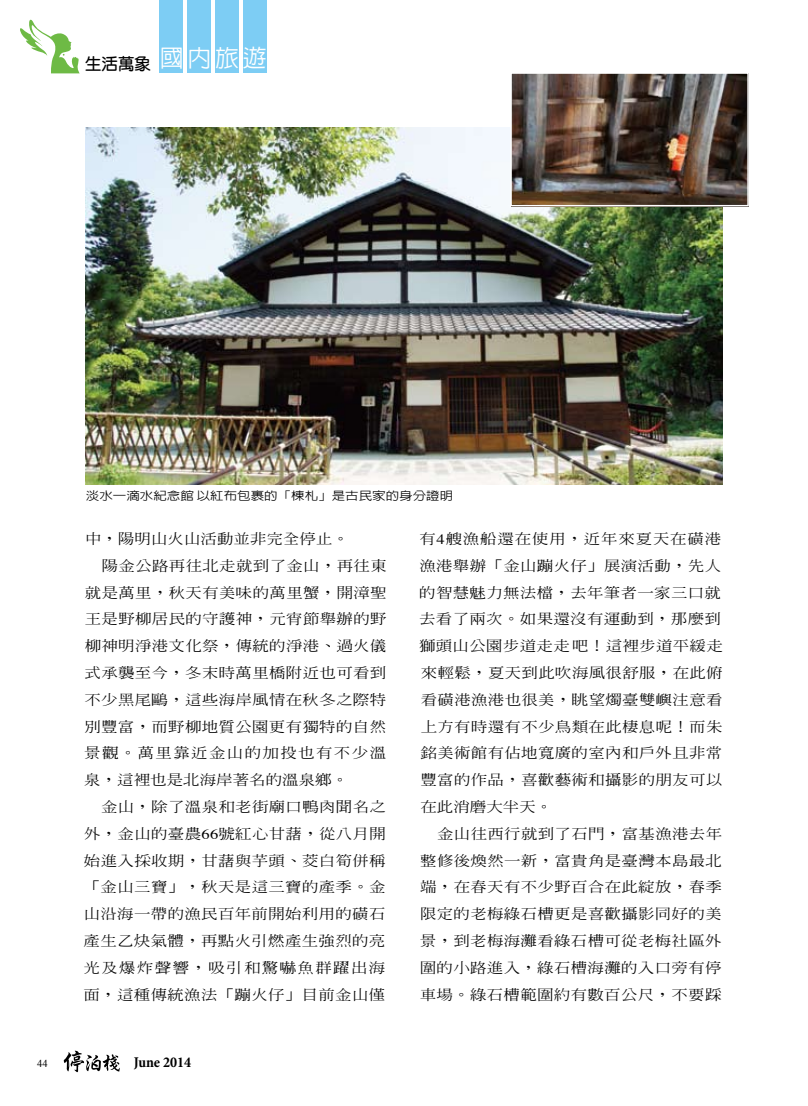
<style>
.page{position:relative;width:808px;height:1106px;background:#fff}
.page>*{position:absolute;margin:0;border:0;box-sizing:border-box;transform-origin:0 0}
.t1{font:700 16.5px "AR Yuan B5";color:#000}
.t2{font:700 condensed 15px "Minion Pro";color:#000}
.t3{font:500 14.1px/26.8px "AR Ming B5";letter-spacing:.015em;color:#000;scale:1.18 1}
.t4{font:500 14.1px "AR Ming B5";letter-spacing:.08em;color:#000;scale:1.18 1}
.t5{font:500 11.55px "AR Hei B5";color:#000;scale:1.18 1}
.t6{font:10.5px "Times New Roman";color:#000}
.s1{font-family:"Times";font-weight:400}
</style>
<div class="page">
<div style="left:159px;top:0;width:24px;height:72px;background:#7dcdf4"></div>
<div style="left:187px;top:0;width:24px;height:72px;background:#7dcdf4"></div>
<div style="left:215px;top:0;width:24px;height:72px;background:#7dcdf4"></div>
<div style="left:243px;top:0;width:24px;height:72px;background:#7dcdf4"></div>
<div style="left:80px;top:51px;width:98px;height:56px;background:#fff"></div>
<svg style="left:20px;top:19px;width:60px;height:54px"></svg>
<svg style="left:64px;top:1050px;width:56px;height:22px"></svg>
<img style="left:85px;top:128px;width:638px;height:356px">
<img style="left:513px;top:75px;width:233px;height:128px">
<div style="left:510px;top:72px;width:239px;height:134px;border:2px solid #fff"></div>
<p class="t1" style="left:85px;top:56px;width:183px">生活萬象<sup>國內旅遊</sup></p>
<p class="t5" style="left:86px;top:490px;width:313px">淡水一滴水紀念館以紅布包裹的「棟札」是古民家的身分證明</p>
<p class="t3" style="left:85px;top:525px;width:225px">中，陽明山火山活動並非完全停止。</p>
<p class="t3" style="left:102px;top:552px;width:243px">陽金公路再往北走就到了金山，再往東</p>
<p class="t3" style="left:85px;top:579px;width:257px">就是萬里，秋天有美味的萬里蟹，開漳聖</p>
<p class="t3" style="left:85px;top:605px;width:257px">王是野柳居民的守護神，元宵節舉辦的野</p>
<p class="t3" style="left:85px;top:632px;width:257px">柳神明淨港文化祭，傳統的淨港、過火儀</p>
<p class="t3" style="left:85px;top:659px;width:257px">式承襲至今，冬末時萬里橋附近也可看到</p>
<p class="t3" style="left:84px;top:686px;width:257px">不少黑尾鷗，這些海岸風情在秋冬之際特</p>
<p class="t3" style="left:84px;top:712px;width:257px">別豐富，而野柳地質公園更有獨特的自然</p>
<p class="t4" style="left:84px;top:746px;width:257px">景觀。萬里靠近金山的加投也有不少溫</p>
<p class="t3" style="left:84px;top:766px;width:225px">泉，這裡也是北海岸著名的溫泉鄉。</p>
<p class="t3" style="left:101px;top:793px;width:243px">金山，除了溫泉和老街廟口鴨肉聞名之</p>
<p class="t3" style="left:84px;top:820px;width:257px">外，金山的臺農<span class="s1">66</span>號紅心甘藷，從八月開</p>
<p class="t3" style="left:84px;top:846px;width:257px">始進入採收期，甘藷與芋頭、茭白筍併稱</p>
<p class="t3" style="left:84px;top:873px;width:257px">「金山三寶」，秋天是這三寶的產季。金</p>
<p class="t3" style="left:84px;top:900px;width:257px">山沿海一帶的漁民百年前開始利用的磺石</p>
<p class="t3" style="left:84px;top:927px;width:257px">產生乙炔氣體，再點火引燃產生強烈的亮</p>
<p class="t4" style="left:84px;top:960px;width:257px">光及爆炸聲響，吸引和驚嚇魚群躍出海</p>
<p class="t3" style="left:84px;top:980px;width:257px">面，這種傳統漁法「蹦火仔」目前金山僅</p>
<p class="t6" style="left:37px;top:1056px;width:12px">44</p>
<p class="t2" style="left:134px;top:1052px;width:59px">June 2014</p>
<p class="t3" style="left:419px;top:525px;width:259px">有<span class="s1">4</span>艘漁船還在使用，近年來夏天在磺港漁港舉辦「金山蹦火仔」展演活動，先人的智慧魅力無法檔，去年筆者一家三口就去看了兩次。如果還沒有運動到，那麼到獅頭山公園步道走走吧！這裡步道平緩走來輕鬆，夏天到此吹海風很舒服，在此俯看磺港漁港也很美，眺望燭臺雙嶼注意看上方有時還有不少鳥類在此棲息呢！而朱銘美術館有佔地寬廣的室內和戶外且非常豐富的作品，喜歡藝術和攝影的朋友可以在此消磨大半天。</p>
<p class="t3" style="left:420px;top:820px;width:258px;text-align:justify;text-indent:17px">金山往西行就到了石門，富基漁港去年整修後煥然一新，富貴角是臺灣本島最北端，在春天有不少野百合在此綻放，春季限定的老梅綠石槽更是喜歡攝影同好的美景，到老梅海灘看綠石槽可從老梅社區外圍的小路進入，綠石槽海灘的入口旁有停車場。綠石槽範圍約有數百公尺，不要踩</p>
</div>
